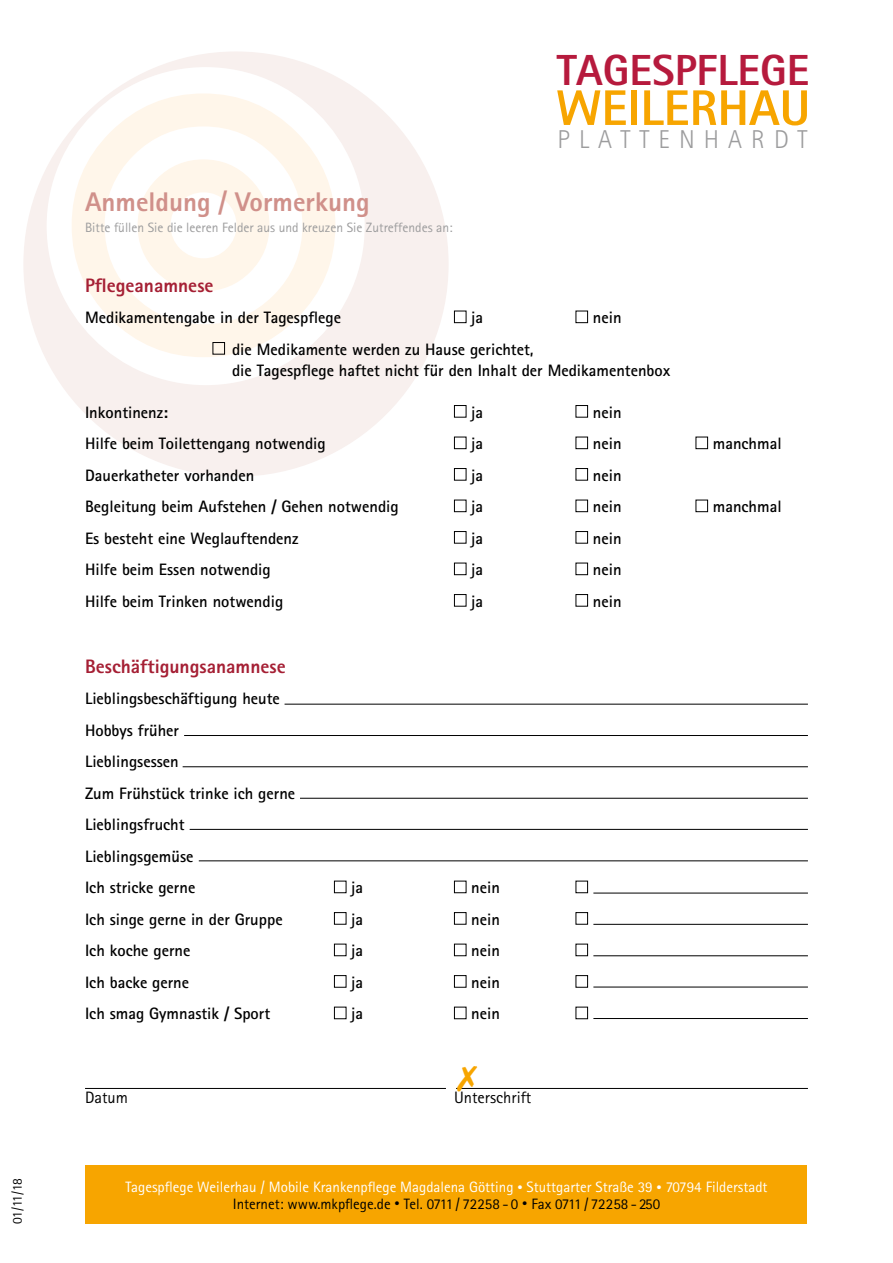
<style>
.page{position:relative;width:893px;height:1263px;background:#fff}
.page>*{position:absolute;margin:0;border:0;box-sizing:border-box;transform-origin:0 0}
.t1{font:800 50.1px "Rotis Sans Serif";color:#f7a500}
.t2{font:800 43.5px "Rotis Sans Serif";color:#b61a3d}
.t3{font:800 27px "Rotis Sans Serif";color:#d0908a}
.t4{font:300 25.8px "Rotis Sans Serif";letter-spacing:.35em;color:#9c9c9d}
.t5{font:800 19.5px "Rotis Sans Serif";color:#a51f34}
.t6{font:700 16.5px/31.5px "Rotis Sans Serif";color:#000}
.t7{font:16.5px "Rotis Sans Serif";color:#000}
.t8{font:15px/16.5px "Rotis Sans Serif";color:#fff;text-align:center}
.t9{font:13.5px "Rotis Sans Serif";color:#9c9c9d}
.t10{font:13.5px "Rotis Sans Serif";color:#000}
.s1{font-size:10.5px}
.s2{color:#000}
.s3{font-size:10.5px;color:#000}
</style>
<div class="page">
<svg style="left:23px;top:52px;width:426px;height:425px;fill:#f8f0ee"></svg>
<svg style="left:72px;top:93px;width:263px;height:264px;fill:#fff6ee"></svg>
<div style="left:454px;top:311px;width:12px;height:12px;border:1px solid #000"></div>
<div style="left:576px;top:311px;width:12px;height:12px;border:1px solid #000"></div>
<div style="left:213px;top:342px;width:12px;height:12px;border:1px solid #000"></div>
<div style="left:454px;top:405px;width:12px;height:12px;border:1px solid #000"></div>
<div style="left:576px;top:405px;width:12px;height:12px;border:1px solid #000"></div>
<div style="left:454px;top:437px;width:12px;height:12px;border:1px solid #000"></div>
<div style="left:576px;top:437px;width:12px;height:12px;border:1px solid #000"></div>
<div style="left:696px;top:437px;width:12px;height:12px;border:1px solid #000"></div>
<div style="left:454px;top:468px;width:12px;height:12px;border:1px solid #000"></div>
<div style="left:576px;top:468px;width:12px;height:12px;border:1px solid #000"></div>
<div style="left:454px;top:500px;width:12px;height:12px;border:1px solid #000"></div>
<div style="left:576px;top:500px;width:12px;height:12px;border:1px solid #000"></div>
<div style="left:696px;top:500px;width:12px;height:12px;border:1px solid #000"></div>
<div style="left:454px;top:531px;width:12px;height:12px;border:1px solid #000"></div>
<div style="left:576px;top:531px;width:12px;height:12px;border:1px solid #000"></div>
<div style="left:454px;top:563px;width:12px;height:12px;border:1px solid #000"></div>
<div style="left:576px;top:563px;width:12px;height:12px;border:1px solid #000"></div>
<div style="left:454px;top:594px;width:12px;height:12px;border:1px solid #000"></div>
<div style="left:576px;top:594px;width:12px;height:12px;border:1px solid #000"></div>
<div style="left:334px;top:881px;width:12px;height:12px;border:1px solid #000"></div>
<div style="left:454px;top:881px;width:12px;height:12px;border:1px solid #000"></div>
<div style="left:576px;top:881px;width:12px;height:12px;border:1px solid #000"></div>
<div style="left:334px;top:912px;width:12px;height:12px;border:1px solid #000"></div>
<div style="left:454px;top:912px;width:12px;height:12px;border:1px solid #000"></div>
<div style="left:576px;top:912px;width:12px;height:12px;border:1px solid #000"></div>
<div style="left:334px;top:944px;width:12px;height:12px;border:1px solid #000"></div>
<div style="left:454px;top:944px;width:12px;height:12px;border:1px solid #000"></div>
<div style="left:576px;top:944px;width:12px;height:12px;border:1px solid #000"></div>
<div style="left:334px;top:975px;width:12px;height:12px;border:1px solid #000"></div>
<div style="left:454px;top:975px;width:12px;height:12px;border:1px solid #000"></div>
<div style="left:576px;top:975px;width:12px;height:12px;border:1px solid #000"></div>
<div style="left:334px;top:1007px;width:12px;height:12px;border:1px solid #000"></div>
<div style="left:454px;top:1007px;width:12px;height:12px;border:1px solid #000"></div>
<div style="left:576px;top:1007px;width:12px;height:12px;border:1px solid #000"></div>
<div style="left:85px;top:1165px;width:722px;height:58px;background:#f7a500"></div>
<hr style="left:285px;top:704px;width:523px;height:1px;background:#000">
<hr style="left:184px;top:735px;width:624px;height:1px;background:#000">
<hr style="left:183px;top:766px;width:625px;height:1px;background:#000">
<hr style="left:300px;top:798px;width:508px;height:1px;background:#000">
<hr style="left:190px;top:829px;width:618px;height:1px;background:#000">
<hr style="left:199px;top:860px;width:609px;height:1px;background:#000">
<hr style="left:593px;top:893px;width:215px;height:1px;background:#000">
<hr style="left:593px;top:924px;width:215px;height:1px;background:#000">
<hr style="left:593px;top:955px;width:215px;height:1px;background:#000">
<hr style="left:593px;top:987px;width:215px;height:1px;background:#000">
<hr style="left:593px;top:1018px;width:215px;height:1px;background:#000">
<hr style="left:85px;top:1088px;width:361px;height:1px;background:#000">
<hr style="left:456px;top:1088px;width:352px;height:1px;background:#000">
<svg style="left:457px;top:1087px;width:20px;height:1px"></svg>
<p class="t10" style="left:9px;top:1224px;width:48px;rotate:-90deg">01/11/18</p>
<h2 class="t2" style="left:557px;top:43px;width:254px">TAGESPFLEGE</h2>
<h1 class="t1" style="left:556px;top:76px;width:256px">WEILERHAU</h1>
<h3 class="t3" style="left:85px;top:184px;width:286px">Anmeldung / Vormerkung</h3>
<p class="t9" style="left:85px;top:219px;width:369px">Bitte füllen Sie die leeren Felder aus und kreuzen Sie Zutreffendes an:</p>
<h3 class="t4" style="left:558px;top:125px;width:251px">PLATTENHARDT</h3>
<p class="t5" style="left:85px;top:272px;width:130px">Pflegeanamnese</p>
<p class="t6" style="left:85px;top:301px;width:257px">Medikamentengabe in der Tagespflege</p>
<p class="t6" style="left:471px;top:301px;width:13px">ja</p>
<p class="t6" style="left:593px;top:301px;width:30px">nein</p>
<p class="t6" style="left:232px;top:338px;width:440px;line-height:21px">die Medikamente werden zu Hause gerichtet,<br>die Tagespflege haftet nicht für den Inhalt der Medikamentenbox</p>
<p class="t6" style="left:85px;top:396px;width:85px">Inkontinenz:</p>
<p class="t6" style="left:471px;top:396px;width:13px">ja</p>
<p class="t6" style="left:593px;top:396px;width:30px">nein</p>
<p class="t6" style="left:85px;top:427px;width:242px">Hilfe beim Toilettengang notwendig</p>
<p class="t6" style="left:471px;top:427px;width:13px">ja</p>
<p class="t6" style="left:593px;top:427px;width:30px">nein</p>
<p class="t6" style="left:713px;top:427px;width:70px">manchmal</p>
<p class="t6" style="left:85px;top:459px;width:171px">Dauerkatheter vorhanden</p>
<p class="t6" style="left:471px;top:459px;width:13px">ja</p>
<p class="t6" style="left:593px;top:459px;width:30px">nein</p>
<p class="t6" style="left:85px;top:490px;width:315px">Begleitung beim Aufstehen / Gehen notwendig</p>
<p class="t6" style="left:471px;top:490px;width:13px">ja</p>
<p class="t6" style="left:593px;top:490px;width:30px">nein</p>
<p class="t6" style="left:713px;top:490px;width:70px">manchmal</p>
<p class="t6" style="left:85px;top:522px;width:215px">Es besteht eine Weglauftendenz</p>
<p class="t6" style="left:471px;top:522px;width:13px">ja</p>
<p class="t6" style="left:593px;top:522px;width:30px">nein</p>
<p class="t6" style="left:85px;top:553px;width:187px">Hilfe beim Essen notwendig</p>
<p class="t6" style="left:471px;top:553px;width:13px">ja</p>
<p class="t6" style="left:593px;top:553px;width:30px">nein</p>
<p class="t6" style="left:85px;top:585px;width:200px">Hilfe beim Trinken notwendig</p>
<p class="t6" style="left:471px;top:585px;width:13px">ja</p>
<p class="t6" style="left:593px;top:585px;width:30px">nein</p>
<p class="t5" style="left:85px;top:653px;width:202px">Beschäftigungsanamnese</p>
<p class="t6" style="left:85px;top:682px;width:212px">Lieblingsbeschäftigung heute<br>Hobbys früher<br>Lieblingsessen<br>Zum Frühstück trinke ich gerne<br>Lieblingsfrucht<br>Lieblingsgemüse<br>Ich stricke gerne</p>
<p class="t6" style="left:351px;top:871px;width:13px">ja</p>
<p class="t6" style="left:471px;top:871px;width:30px">nein</p>
<p class="t6" style="left:85px;top:903px;width:199px">Ich singe gerne in der Gruppe</p>
<p class="t6" style="left:351px;top:903px;width:13px">ja</p>
<p class="t6" style="left:471px;top:903px;width:30px">nein</p>
<p class="t6" style="left:85px;top:934px;width:107px">Ich koche gerne</p>
<p class="t6" style="left:351px;top:934px;width:13px">ja</p>
<p class="t6" style="left:471px;top:934px;width:30px">nein</p>
<p class="t6" style="left:85px;top:966px;width:106px">Ich backe gerne</p>
<p class="t6" style="left:351px;top:966px;width:13px">ja</p>
<p class="t6" style="left:471px;top:966px;width:30px">nein</p>
<p class="t6" style="left:85px;top:997px;width:187px">Ich smag Gymnastik / Sport</p>
<p class="t6" style="left:351px;top:997px;width:13px">ja</p>
<p class="t6" style="left:471px;top:997px;width:30px">nein</p>
<p class="t7" style="left:85px;top:1088px;width:45px">Datum</p>
<p class="t7" style="left:454px;top:1088px;width:79px">Unterschrift</p>
<p class="t8" style="left:125px;top:1179px;width:644px">Tagespflege Weilerhau / Mobile Krankenpflege Magdalena Götting <span class="s1">•</span> Stuttgarter Straße 39 <span class="s1">•</span> 70794 Filderstadt<br><span class="s2">Internet: www.mkpflege.de</span> <span class="s3">•</span> <span class="s2">Tel. 0711 / 72258 - 0</span> <span class="s3">•</span> <span class="s2">Fax 0711 / 72258 - 250</span></p>
</div>
